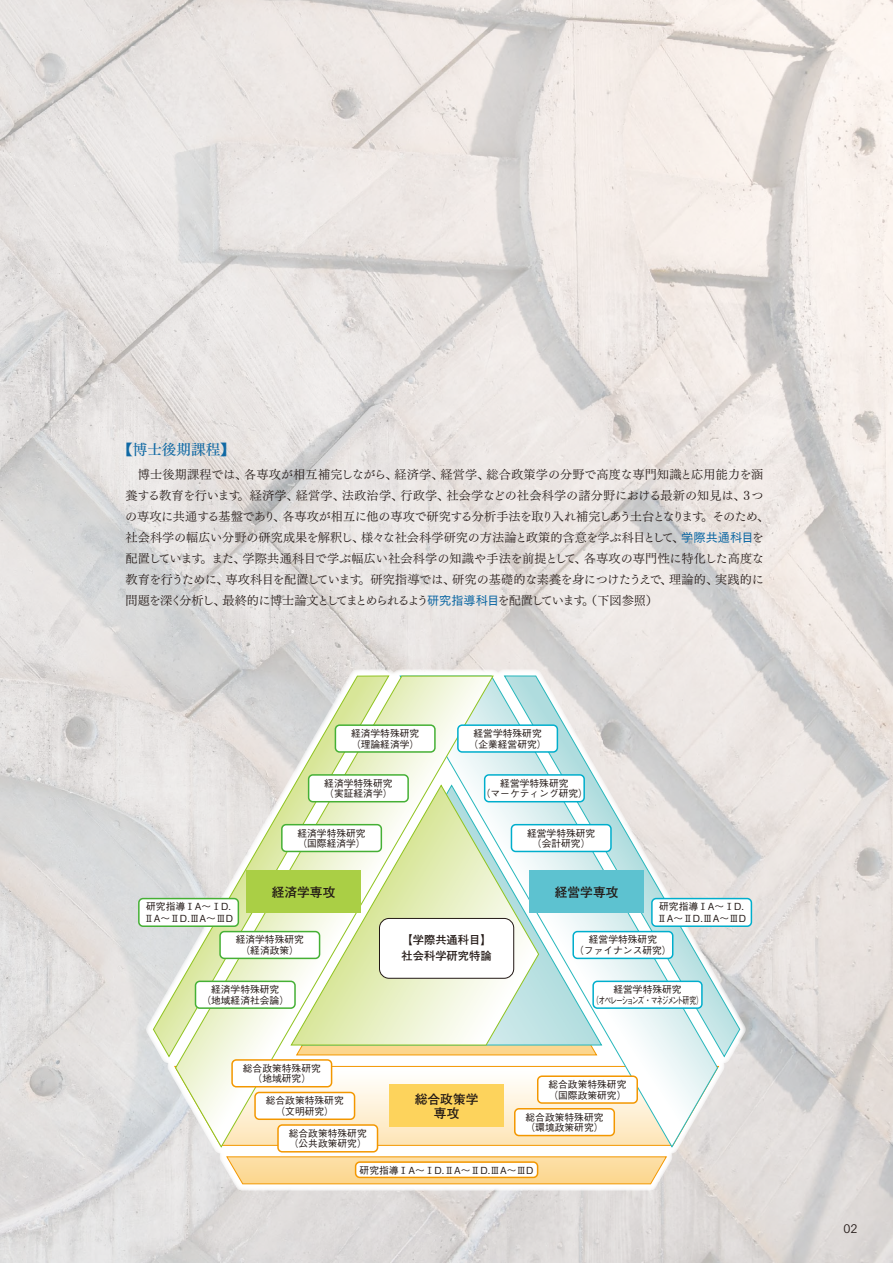
<style>
.page{position:relative;width:893px;height:1263px;background:#fff}
.page>*{position:absolute;margin:0;border:0;box-sizing:border-box;transform-origin:0 0}
.t1{font:14.55px "Tsuku Min Pr 6 D";color:#1069a4}
.t2{font:700 12.75px/14.9px "Futo Go B101 Pr 6";color:#221815;text-align:center}
.t3{font:12.15px/21px "Tsuku Min Pr 6 R";letter-spacing:-.015em;color:#221815}
.t4{font:12px "Tsuku Go Pr 5 R";color:#221815}
.t5{font:700 11.25px/15.6px "Futo Go B101 Pr 6";color:#221815}
.t6{font:500 9.75px/10.5px "Gothic BBB Pr 6";color:#221815;text-align:center}
.t7{font:500 9.75px/10.5px "Gothic BBB Pr 6";letter-spacing:-.135em;color:#221815;text-align:center}
.s1{font-family:"Tsuku Go Pr 5 D";color:#1069a4}
</style>
<div class="page">
<img style="left:0;top:0;width:893px;height:1263px">
<svg style="left:146px;top:669px;width:600px;height:521px"></svg>
<svg style="left:226px;top:1156px;width:442px;height:29px;background:#fad694"></svg>
<svg style="left:494px;top:675px;width:224px;height:473px"></svg>
<svg style="left:503px;top:675px;width:238px;height:383px"></svg>
<svg style="left:494px;top:802px;width:45px;height:244px"></svg>
<svg style="left:175px;top:675px;width:319px;height:473px"></svg>
<svg style="left:152px;top:675px;width:238px;height:383px;background:#e3e6ce"></svg>
<div style="left:389px;top:1085px;width:115px;height:42px;background:#fdd35c"></div>
<div style="left:246px;top:871px;width:115px;height:42px;background:#aacf45"></div>
<div style="left:529px;top:871px;width:115px;height:42px;background:#5dc2d0"></div>
<div style="left:379px;top:918px;width:135px;height:60px;background:#fff;border-radius:10px"></div>
<div style="left:379px;top:918px;width:135px;height:61px;border:1px solid #221815;border-radius:10px"></div>
<div style="left:232px;top:1060px;width:100px;height:27px;background:#fff;border-radius:4px"></div>
<div style="left:231px;top:1059px;width:101px;height:28px;border:2px solid #f39700;border-radius:4px"></div>
<div style="left:282px;top:825px;width:99px;height:26px;background:#fff;border-radius:4px"></div>
<div style="left:281px;top:824px;width:101px;height:28px;border:2px solid #45b035;border-radius:4px"></div>
<div style="left:220px;top:931px;width:100px;height:27px;background:#fff;border-radius:4px"></div>
<div style="left:219px;top:931px;width:101px;height:28px;border:2px solid #45b035;border-radius:4px"></div>
<div style="left:195px;top:981px;width:100px;height:27px;background:#fff;border-radius:4px"></div>
<div style="left:195px;top:980px;width:101px;height:29px;border:2px solid #45b035;border-radius:4px"></div>
<div style="left:309px;top:775px;width:99px;height:27px;background:#fff;border-radius:4px"></div>
<div style="left:308px;top:774px;width:101px;height:28px;border:2px solid #45b035;border-radius:4px"></div>
<div style="left:335px;top:725px;width:100px;height:27px;background:#fff;border-radius:4px"></div>
<div style="left:335px;top:724px;width:101px;height:29px;border:2px solid #45b035;border-radius:4px"></div>
<div style="left:511px;top:825px;width:100px;height:26px;background:#fff;border-radius:4px"></div>
<div style="left:511px;top:824px;width:101px;height:28px;border:2px solid #00aecc;border-radius:4px"></div>
<div style="left:573px;top:931px;width:100px;height:27px;background:#fff;border-radius:4px"></div>
<div style="left:572px;top:931px;width:101px;height:28px;border:2px solid #00aecc;border-radius:4px"></div>
<div style="left:593px;top:981px;width:109px;height:27px;background:#fff;border-radius:4px"></div>
<div style="left:592px;top:980px;width:111px;height:29px;border:2px solid #00aecc;border-radius:4px"></div>
<div style="left:485px;top:775px;width:99px;height:27px;background:#fff;border-radius:4px"></div>
<div style="left:484px;top:774px;width:101px;height:28px;border:2px solid #00aecc;border-radius:4px"></div>
<div style="left:458px;top:725px;width:99px;height:27px;background:#fff;border-radius:4px"></div>
<div style="left:457px;top:724px;width:101px;height:29px;border:2px solid #00aecc;border-radius:4px"></div>
<div style="left:255px;top:1092px;width:100px;height:27px;background:#fff;border-radius:4px"></div>
<div style="left:254px;top:1092px;width:101px;height:28px;border:2px solid #f39700;border-radius:4px"></div>
<div style="left:278px;top:1125px;width:99px;height:27px;background:#fff;border-radius:4px"></div>
<div style="left:277px;top:1124px;width:101px;height:28px;border:2px solid #f39700;border-radius:4px"></div>
<div style="left:538px;top:1076px;width:99px;height:27px;background:#fff;border-radius:4px"></div>
<div style="left:537px;top:1075px;width:101px;height:29px;border:2px solid #f39700;border-radius:4px"></div>
<div style="left:515px;top:1109px;width:99px;height:26px;background:#fff;border-radius:4px"></div>
<div style="left:514px;top:1108px;width:101px;height:28px;border:2px solid #f39700;border-radius:4px"></div>
<div style="left:139px;top:898px;width:99px;height:28px;background:#fff;border-radius:4px"></div>
<div style="left:138px;top:898px;width:101px;height:29px;border:2px solid #45b035;border-radius:4px"></div>
<div style="left:652px;top:898px;width:99px;height:28px;background:#fff;border-radius:4px"></div>
<div style="left:651px;top:898px;width:101px;height:29px;border:2px solid #00aecc;border-radius:4px"></div>
<div style="left:356px;top:1162px;width:182px;height:15px;background:#fff;border-radius:4px"></div>
<div style="left:355px;top:1161px;width:183px;height:17px;border:2px solid #f39700;border-radius:4px"></div>
<p class="t1" style="left:118px;top:437px;width:118px">【博士後期課程】</p>
<p class="t3" style="left:125px;top:462px;width:646px">　博士後期課程では、各専攻が相互補完しながら、経済学、経営学、総合政策学の分野で高度な専門知識と応用能力を涵養する教育を行います。経済学、経営学、法政治学、行政学、社会学などの社会科学の諸分野における最新の知見は、３つの専攻に共通する基盤であり、各専攻が相互に他の専攻で研究する分析手法を取り入れ補完しあう土台となります。そのため、社会科学の幅広い分野の研究成果を解釈し、様々な社会科学研究の方法論と政策的含意を学ぶ科目として、<span class="s1">学際共通科目</span>を配置しています。また、学際共通科目で学ぶ幅広い社会科学の知識や手法を前提として、各専攻の専門性に特化した高度な教育を行うために、専攻科目を配置しています。研究指導では、研究の基礎的な素養を身につけたうえで、理論的、実践的に問題を深く分析し、最終的に博士論文としてまとめられるよう<span class="s1">研究指導科目</span>を配置しています。（下図参照）</p>
<p class="t6" style="left:351px;top:727px;width:70px;text-align:left">経済学特殊研究（理論経済学）</p>
<p class="t6" style="left:469px;top:727px;width:79px">経営学特殊研究（企業経営研究）</p>
<p class="t6" style="left:324px;top:777px;width:70px;text-align:left">経済学特殊研究（実証経済学）</p>
<p class="t6" style="left:481px;top:777px;width:109px">経営学特殊研究<br>（マーケティング研究）</p>
<p class="t6" style="left:297px;top:827px;width:70px;text-align:left">経済学特殊研究（国際経済学）</p>
<p class="t6" style="left:527px;top:827px;width:70px">経営学特殊研究（会計研究）</p>
<p class="t2" style="left:272px;top:884px;width:65px">経済学専攻</p>
<p class="t2" style="left:555px;top:884px;width:65px">経営学専攻</p>
<p class="t6" style="left:144px;top:900px;width:91px;line-height:11.2px;text-align:left">研究指導ⅠA～ⅠD.<br>ⅡA～ⅡD.ⅢA～ⅢD</p>
<p class="t6" style="left:657px;top:900px;width:91px;line-height:11.2px;text-align:left">研究指導ⅠA～ⅠD.<br>ⅡA～ⅡD.ⅢA～ⅢD</p>
<p class="t6" style="left:236px;top:934px;width:70px">経済学特殊研究（経済政策）</p>
<p class="t6" style="left:201px;top:984px;width:89px">経済学特殊研究<br>（地域経済社会論）</p>
<p class="t6" style="left:243px;top:1062px;width:79px">総合政策特殊研究（地域研究）</p>
<p class="t6" style="left:266px;top:1095px;width:79px">総合政策特殊研究（文明研究）</p>
<p class="t6" style="left:289px;top:1127px;width:79px;text-align:left">総合政策特殊研究（公共政策研究）</p>
<p class="t5" style="left:402px;top:932px;width:91px">【学際共通科目】社会科学研究特論</p>
<p class="t2" style="left:415px;top:1091px;width:65px">総合政策学専攻</p>
<p class="t6" style="left:574px;top:934px;width:99px">経営学特殊研究<br>（ファイナンス研究）</p>
<p class="t7" style="left:592px;top:984px;width:113px">経営学特殊研究<br>（オペレーションズ・マネジメント研究）</p>
<p class="t6" style="left:548px;top:1078px;width:79px;text-align:left">総合政策特殊研究（国際政策研究）</p>
<p class="t6" style="left:525px;top:1111px;width:79px;text-align:left">総合政策特殊研究（環境政策研究）</p>
<p class="t6" style="left:360px;top:1164px;width:176px">研究指導ⅠA～ⅠD.ⅡA～ⅡD.ⅢA～ⅢD</p>
<p class="t4" style="left:843px;top:1218px;width:16px">02</p>
</div>
